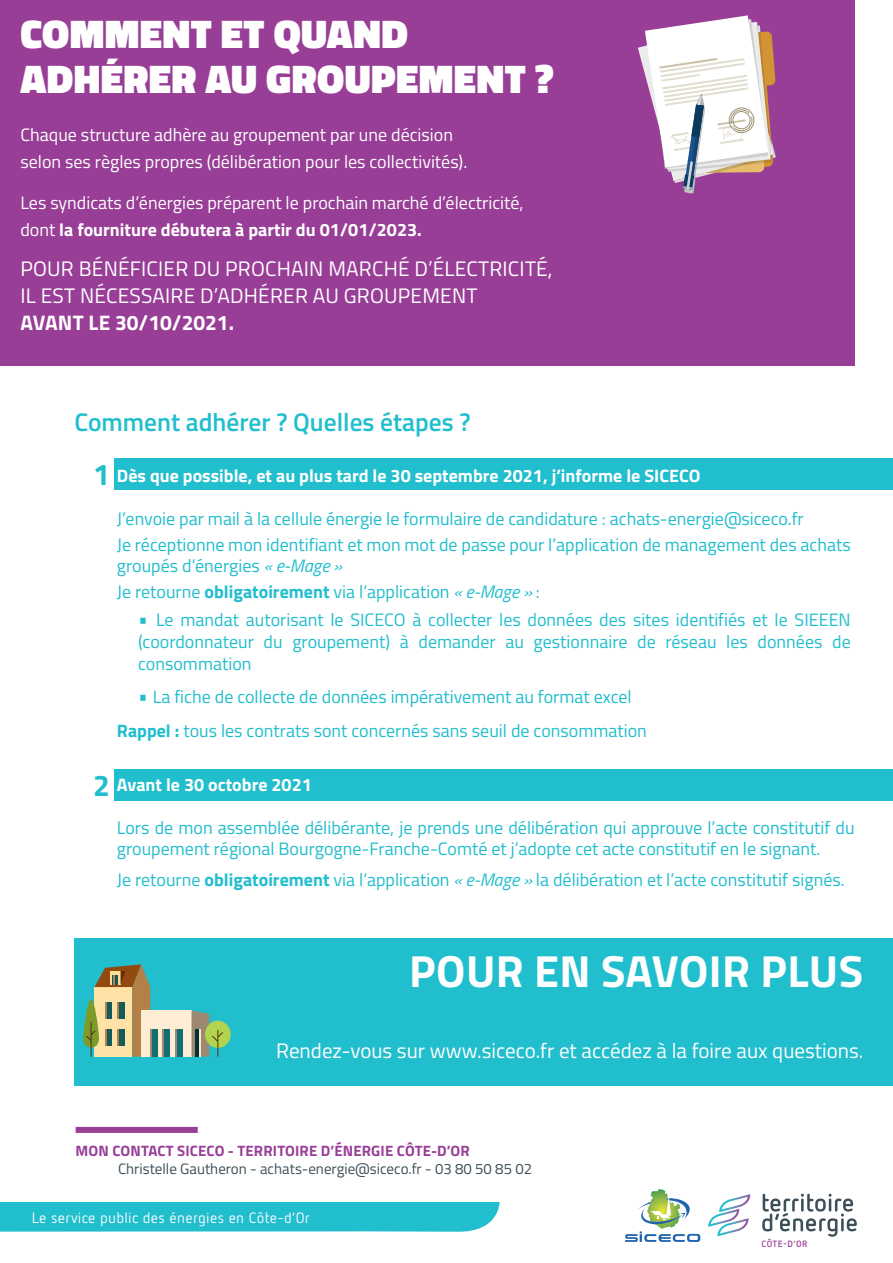
<style>
.page{position:relative;width:893px;height:1263px;background:#fff}
.page>*{position:absolute;margin:0;border:0;box-sizing:border-box;transform-origin:0 0}
.t1{font:700 45px "Titillium";letter-spacing:.01em;color:#fff}
.t2{font:900 40.5px "Titillium";letter-spacing:.01em;color:#fff}
.t3{font:700 30px "Titillium";color:#21bece}
.t4{font:600 25.5px "Titillium";color:#21bece}
.t5{font:21px/27px "Titillium";letter-spacing:.01em;color:#fff}
.t6{font:18px/21.6px "Titillium";color:#21bece}
.t7{font:18px/27px "Titillium";color:#fff}
.t8{font:700 18px "Titillium";color:#fff}
.t9{font:15px "Titillium";color:#3d4f59}
.t10{font:700 15px "Titillium";letter-spacing:.01em;color:#983e97}
.t11{font:15px "Netto OT";letter-spacing:.02em;color:#fff}
.t12{font:700 9.15px "Netto OT";letter-spacing:.05em;color:#983e97}
.s1{font-weight:700}
.s2{font-style:italic}
.s3{font-size:21px}
.s4{font-weight:700;color:#fff}
</style>
<div class="page">
<div style="left:114px;top:458px;width:779px;height:31px;background:#21bece"></div>
<div style="left:114px;top:769px;width:779px;height:31px;background:#21bece"></div>
<div style="left:74px;top:938px;width:819px;height:147px;background:#21bece"></div>
<div style="left:0;top:0;width:855px;height:366px;background:#983e97"></div>
<svg style="left:638px;top:15px;width:138px;height:178px"></svg>
<div style="left:141px;top:1010px;width:51px;height:46px;background:#feedd5"></div>
<div style="left:163px;top:1029px;width:7px;height:27px;background:#156f70"></div>
<div style="left:150px;top:1029px;width:8px;height:27px;background:#156f70"></div>
<div style="left:175px;top:1029px;width:8px;height:27px;background:#156f70"></div>
<hr style="left:175px;top:1029px;width:2px;height:27px;background:#9c8873">
<svg style="left:163px;top:1029px;width:1px;height:27px"></svg>
<hr style="left:150px;top:1029px;width:2px;height:27px;background:#9c8873">
<svg style="left:83px;top:964px;width:67px;height:92px"></svg>
<div style="left:205px;top:1021px;width:26px;height:27px;background:#b2d34e;border-radius:50%"></div>
<svg style="left:192px;top:1010px;width:31px;height:46px"></svg>
<div style="left:76px;top:1127px;width:122px;height:6px;background:#983e97"></div>
<svg style="left:708px;top:1194px;width:42px;height:42px"></svg>
<svg style="left:762px;top:1194px;width:95px;height:43px"></svg>
<svg style="left:625px;top:1189px;width:75px;height:53px"></svg>
<div style="left:0;top:1202px;width:500px;height:30px;background:#21bece"></div>
<p class="t2" style="left:21px;top:5px;width:389px">COMMENT ET QUAND</p>
<p class="t2" style="left:21px;top:50px;width:535px">ADHÉRER AU GROUPEMENT ?</p>
<p class="t7" style="left:20px;top:121px;width:448px">Chaque structure adhère au groupement par une décision selon ses règles propres (délibération pour les collectivités).</p>
<p class="t7" style="left:20px;top:188px;width:505px">Les syndicats d’énergies préparent le prochain marché d’électricité, dont <span class="s1">la fourniture débutera à partir du 01/01/2023.</span></p>
<p class="t5" style="left:21px;top:255px;width:534px">POUR BÉNÉFICIER DU PROCHAIN MARCHÉ D’ÉLECTRICITÉ,</p>
<p class="t5" style="left:21px;top:282px;width:458px">IL EST NÉCESSAIRE D’ADHÉRER AU GROUPEMENT<br><span class="s1">AVANT LE 30/10/2021.</span></p>
<p class="t4" style="left:74px;top:402px;width:398px">Comment adhérer ? Quelles étapes ?</p>
<p class="t8" style="left:117px;top:462px;width:585px">Dès que possible, et au plus tard le 30 septembre 2021, j’informe le SICECO</p>
<p class="t6" style="left:117px;top:507px;width:688px">J’envoie par mail à la cellule énergie le formulaire de candidature : achats-energie@siceco.fr</p>
<p class="t6" style="left:117px;top:533px;width:735px">Je réceptionne mon identifiant et mon mot de passe pour l’application de management des achats groupés d’énergies <span class="s2">« e-Mage »</span></p>
<p class="t6" style="left:117px;top:580px;width:424px">Je retourne <span class="s1">obligatoirement</span> via l’application <span class="s2">« e-Mage »</span> :</p>
<p class="t6" style="left:138px;top:608px;width:714px;text-align:justify"><span class="s3">•</span> Le mandat autorisant le SICECO à collecter les données des sites identifiés et le SIEEEN (coordonnateur du groupement) à demander au gestionnaire de réseau les données de consommation</p>
<p class="t6" style="left:138px;top:685px;width:495px"><span class="s3">•</span> La fiche de collecte de données impérativement au format excel</p>
<p class="t6" style="left:117px;top:719px;width:682px"><span class="s1">Rappel :</span> tous les contrats sont concernés sans seuil de consommation<span class="s4">t le 31 janvier 2021</span></p>
<p class="t3" style="left:93px;top:452px;width:18px">1</p>
<p class="t3" style="left:93px;top:763px;width:18px">2</p>
<p class="t8" style="left:117px;top:771px;width:196px">Avant le 30 octobre 2021</p>
<p class="t6" style="left:117px;top:816px;width:739px">Lors de mon assemblée délibérante, je prends une délibération qui approuve l’acte constitutif du groupement régional Bourgogne-Franche-Comté et j’adopte cet acte constitutif en le signant.</p>
<p class="t6" style="left:117px;top:868px;width:729px">Je retourne <span class="s1">obligatoirement</span> via l’application <span class="s2">« e-Mage »</span> la délibération et l’acte constitutif signés.</p>
<p class="t1" style="left:409px;top:936px;width:455px">POUR EN SAVOIR PLUS</p>
<p class="t5" style="left:276px;top:1036px;width:589px">Rendez-vous sur www.siceco.fr et accédez à la foire aux questions.</p>
<p class="t10" style="left:76px;top:1139px;width:396px">MON CONTACT SICECO - TERRITOIRE D’ÉNERGIE CÔTE-D’OR</p>
<p class="t9" style="left:118px;top:1158px;width:416px">Christelle Gautheron - achats-energie@siceco.fr - 03 80 50 85 02</p>
<p class="t11" style="left:32px;top:1208px;width:280px">Le service public des énergies en Côte-d’Or</p>
<p class="t12" style="left:761px;top:1237px;width:48px">CÔTE-D’OR</p>
</div>
